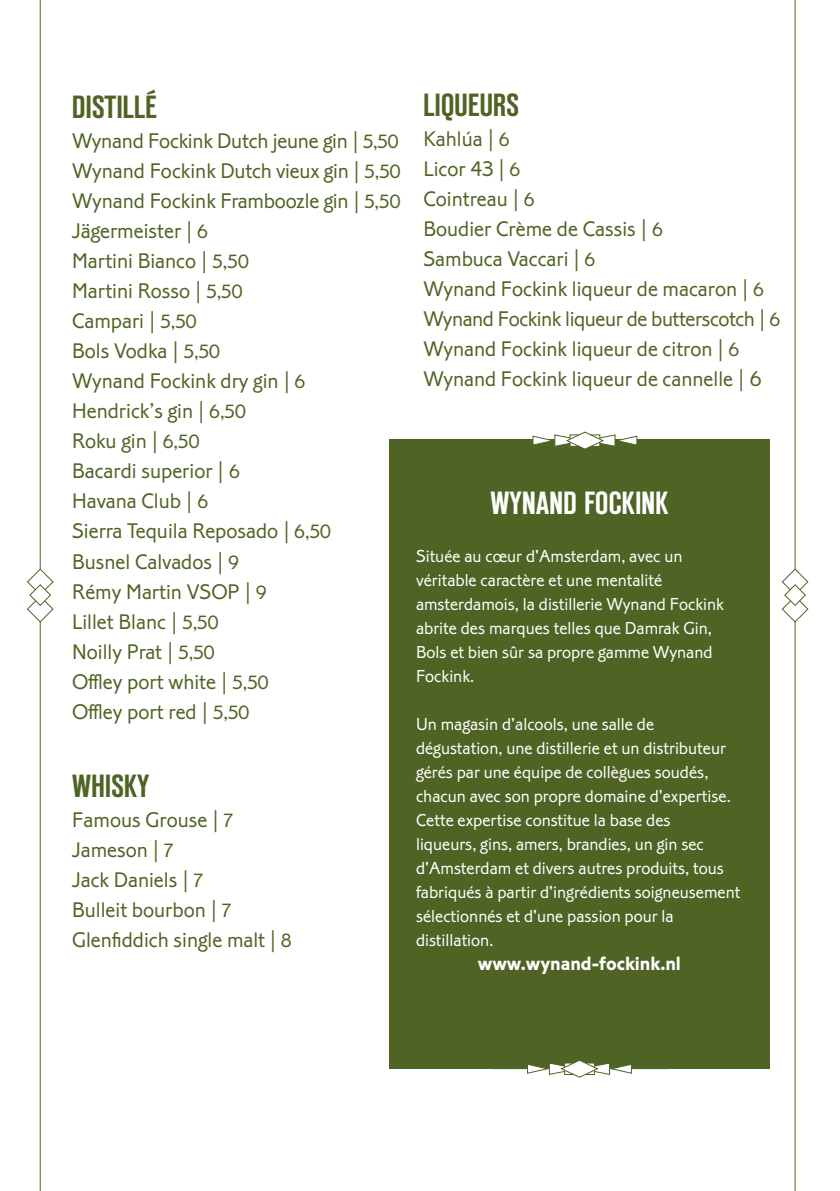
<style>
.page{position:relative;width:840px;height:1191px;background:#fff}
.page>*{position:absolute;margin:0;border:0;box-sizing:border-box;transform-origin:0 0}
.t1{font:600 32px "Reforma Grotesk";letter-spacing:.01em;color:#4f6424}
.t2{font:600 32px "Reforma Grotesk";letter-spacing:.01em;color:#fff}
.t3{font:300 22px/30px "Corinthian Std";color:#4f6424}
.t4{font:700 20px "Corinthian Std";color:#fff}
.t5{font:300 18px/24px "Corinthian Std";color:#fff}
.s1{font-size:20px}
</style>
<div class="page">
<hr style="left:40px;top:0;width:1px;height:1191px;background:#4f6424">
<svg style="left:27px;top:568px;width:27px;height:55px"></svg>
<hr style="left:794px;top:0;width:1px;height:1191px;background:#4f6424">
<svg style="left:781px;top:568px;width:27px;height:55px"></svg>
<div style="left:389px;top:439px;width:380px;height:629px;background:#4f6424"></div>
<svg style="left:489px;top:1061px;width:179px;height:17px"></svg>
<svg style="left:532px;top:431px;width:142px;height:18px"></svg>
<h1 class="t1" style="left:72px;top:88px;width:86px">DISTILLÉ</h1>
<p class="t3" style="left:72px;top:126px;width:330px">Wynand Fockink Dutch jeune gin | <span class="s1">5,50<br></span>Wynand Fockink Dutch vieux gin | <span class="s1">5,50<br></span>Wynand Fockink Framboozle gin | <span class="s1">5,50<br></span>Jägermeister | <span class="s1">6<br></span>Martini Bianco | <span class="s1">5,50<br></span>Martini Rosso | <span class="s1">5,50<br></span>Campari | <span class="s1">5,50<br></span>Bols Vodka | <span class="s1">5,50<br></span>Wynand Fockink dry gin | <span class="s1">6<br></span>Hendrick’s gin | <span class="s1">6,50<br></span>Roku gin | <span class="s1">6,50<br></span>Bacardi superior | <span class="s1">6<br></span>Havana Club | <span class="s1">6<br></span>Sierra Tequila Reposado | <span class="s1">6,50<br></span>Busnel Calvados | <span class="s1">9<br></span>Rémy Martin VSOP | <span class="s1">9<br></span>Lillet Blanc | <span class="s1">5,50<br></span>Noilly Prat | <span class="s1">5,50<br></span>Offley port white | <span class="s1">5,50<br></span>Offley port red | <span class="s1">5,50</span></p>
<h1 class="t1" style="left:72px;top:766px;width:79px">WHISKY</h1>
<p class="t3" style="left:72px;top:804px;width:221px">Famous Grouse | <span class="s1">7<br></span>Jameson | <span class="s1">7<br></span>Jack Daniels | <span class="s1">7<br></span>Bulleit bourbon | <span class="s1">7<br></span>Glenfiddich single malt | <span class="s1">8</span></p>
<h1 class="t1" style="left:423px;top:85px;width:97px">LIQUEURS</h1>
<p class="t3" style="left:423px;top:124px;width:358px">Kahlúa | <span class="s1">6<br></span>Licor 43 | <span class="s1">6<br></span>Cointreau | <span class="s1">6<br></span>Boudier Crème de Cassis | <span class="s1">6<br></span>Sambuca Vaccari | <span class="s1">6<br></span>Wynand Fockink liqueur de macaron | <span class="s1">6<br></span>Wynand Fockink liqueur de butterscotch | <span class="s1">6<br></span>Wynand Fockink liqueur de citron | <span class="s1">6<br></span>Wynand Fockink liqueur de cannelle | 6</p>
<h1 class="t2" style="left:490px;top:483px;width:180px">WYNAND FOCKINK</h1>
<p class="t5" style="left:416px;top:544px;width:309px">Située au cœur d'Amsterdam, avec un véritable caractère et une mentalité amsterdamois, la distillerie Wynand Fockink abrite des marques telles que Damrak Gin, Bols et bien sûr sa propre gamme Wynand Fockink.</p>
<p class="t5" style="left:416px;top:712px;width:325px">Un magasin d'alcools, une salle de dégustation, une distillerie et un distributeur gérés par une équipe de collègues soudés, chacun avec son propre domaine d'expertise.<br>Cette expertise constitue la base des<br>liqueurs, gins, amers, brandies, un gin sec d'Amsterdam et divers autres produits, tous fabriqués à partir d'ingrédients soigneusement sélectionnés et d'une passion pour la distillation.</p>
<p class="t4" style="left:477px;top:952px;width:204px">www.wynand-fockink.nl</p>
</div>
